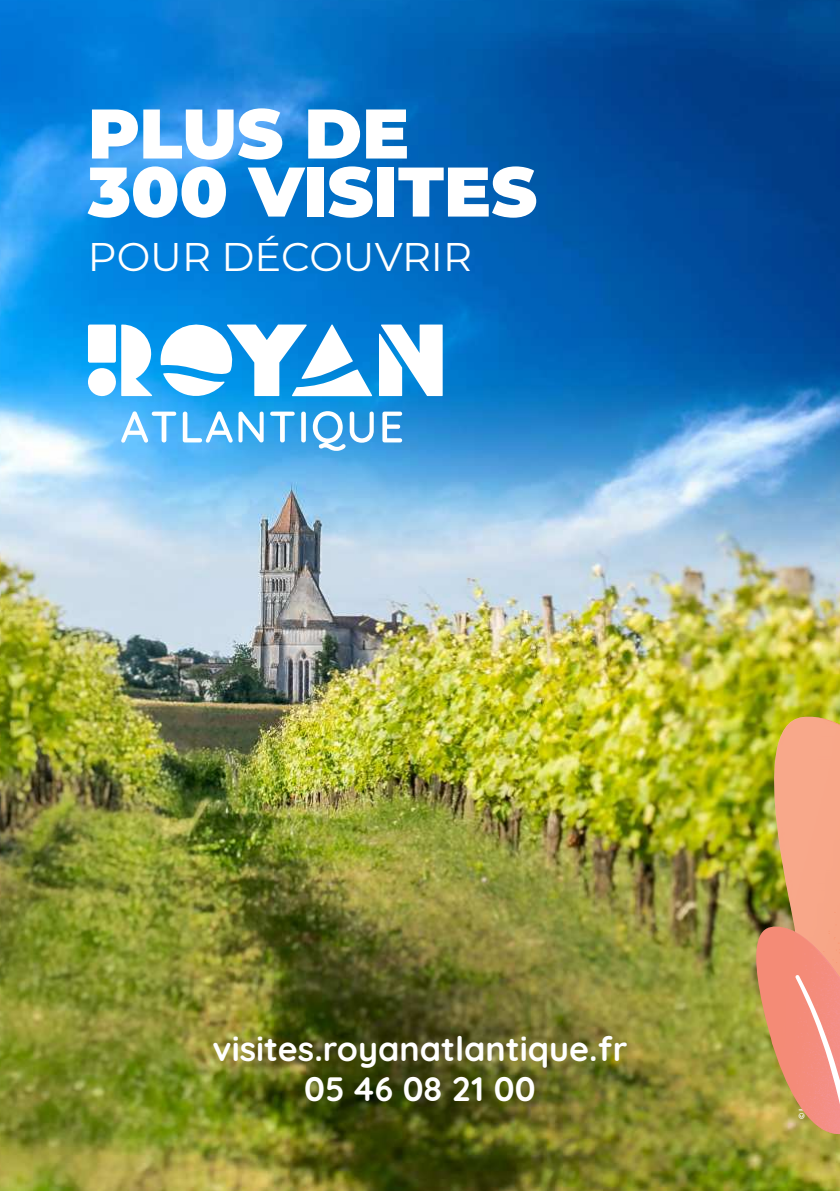
<style>
.page{position:relative;width:840px;height:1191px;background:#fff}
.page>*{position:absolute;margin:0;border:0;box-sizing:border-box;transform-origin:0 0}
.t1{font:900 70px/58px "Montserrat";color:#fff}
.t2{font:40px "Montserrat";color:#fff}
.t3{font:700 34px/40.8px "Quicksand";color:#fff;text-align:center}
</style>
<div class="page">
<img style="left:0;top:0;width:736px;height:1191px">
<div style="left:88px;top:368px;width:28px;height:28px;background:#fff;border-radius:50%"></div>
<div style="left:88px;top:324px;width:28px;height:39px;background:#fff;border-radius:2px"></div>
<svg style="left:121px;top:324px;width:31px;height:72px"></svg>
<svg style="left:121px;top:411px;width:55px;height:31px"></svg>
<svg style="left:183px;top:411px;width:49px;height:31px"></svg>
<svg style="left:238px;top:411px;width:25px;height:31px"></svg>
<svg style="left:270px;top:411px;width:24px;height:31px"></svg>
<svg style="left:301px;top:411px;width:5px;height:31px"></svg>
<svg style="left:312px;top:411px;width:61px;height:40px"></svg>
<svg style="left:382px;top:411px;width:20px;height:31px"></svg>
<svg style="left:160px;top:320px;width:212px;height:79px"></svg>
<svg style="left:379px;top:324px;width:63px;height:72px"></svg>
<img style="left:736px;top:0;width:103px;height:1191px">
<h1 class="t1" style="left:88px;top:105px;width:450px">PLUS DE<br>300 VISITES</h1>
<p class="t2" style="left:88px;top:233px;width:385px">POUR DÉCOUVRIR</p>
<p class="t3" style="left:212px;top:1031px;width:416px">visites.royanatlantique.fr<br>05 46 08 21 00</p>
</div>
